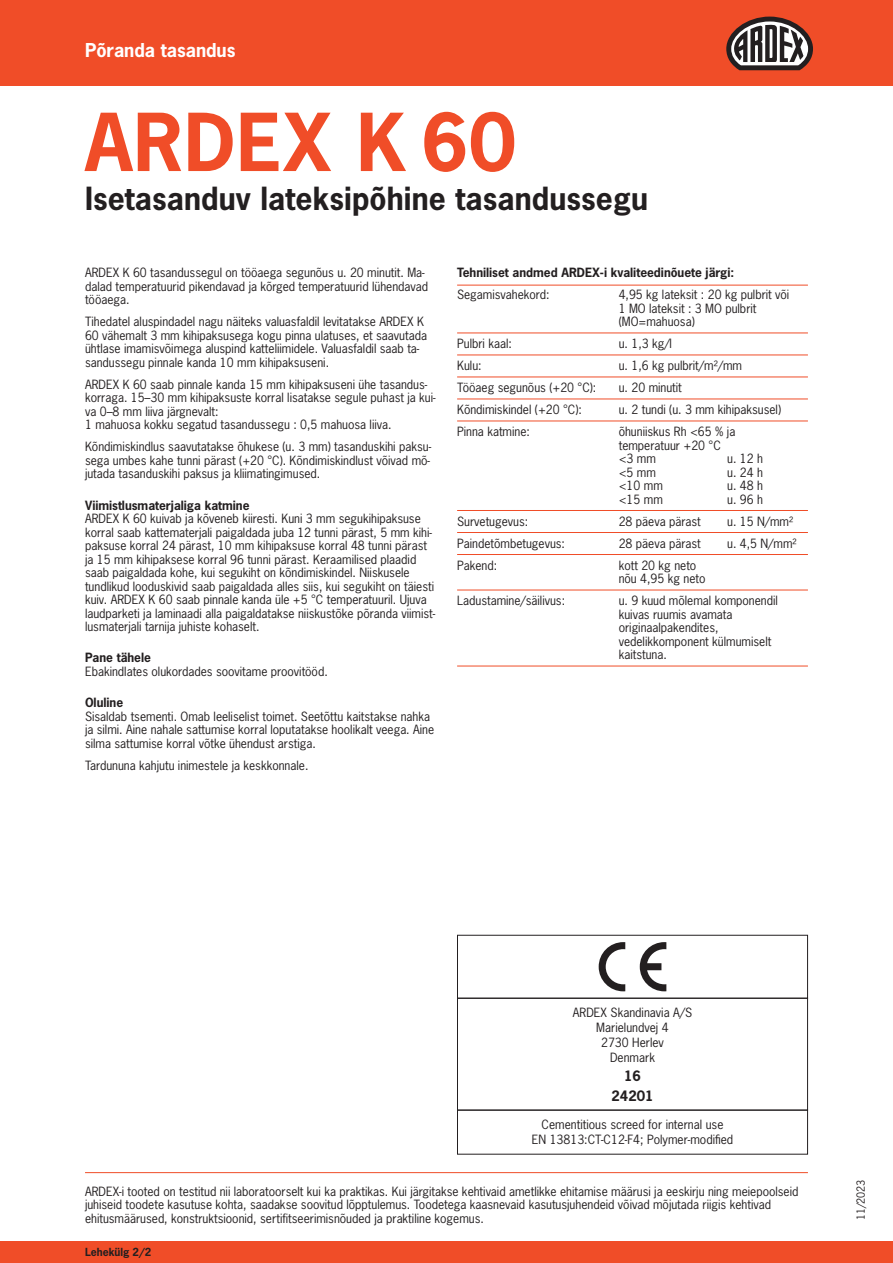
<style>
.page{position:relative;width:893px;height:1263px;background:#fff}
.page>*{position:absolute;margin:0;border:0;box-sizing:border-box;transform-origin:0 0}
.t1{font:700 75px "News Gothic Std";letter-spacing:.015em;color:#f04d28}
.t2{font:700 30px "News Gothic Std";letter-spacing:.005em;color:#231f20}
.t3{font:700 18px "News Gothic Std";color:#fff}
.t4{font:700 13.5px/19.2px "News Gothic Std";color:#231f20;text-align:center}
.t5{font:12px/13.5px "News Gothic Std";color:#231f20}
.t6{font:700 12px "News Gothic Std";color:#231f20}
.t7{font:700 10.5px "News Gothic Std";color:#231f20}
.t8{font:10.5px "News Gothic Std";color:#231f20}
</style>
<div class="page">
<hr style="left:85px;top:1172px;width:723px;height:1px;background:#f04d28">
<div style="left:0;top:1242px;width:893px;height:21px;background:#f04d28"></div>
<div style="left:0;top:0;width:893px;height:85px;background:#f04d28"></div>
<div style="left:457px;top:935px;width:351px;height:63px;border:1px solid #231f20"></div>
<div style="left:457px;top:998px;width:351px;height:112px;border:1px solid #231f20"></div>
<div style="left:457px;top:1110px;width:351px;height:44px;border:1px solid #231f20"></div>
<svg style="left:599px;top:942px;width:26px;height:49px"></svg>
<svg style="left:640px;top:942px;width:26px;height:49px"></svg>
<hr style="left:457px;top:285px;width:351px;height:1px;background:#f04d28">
<hr style="left:457px;top:333px;width:351px;height:1px;background:#f04d28">
<hr style="left:457px;top:355px;width:351px;height:1px;background:#f04d28">
<hr style="left:457px;top:377px;width:351px;height:1px;background:#f04d28">
<hr style="left:457px;top:399px;width:351px;height:1px;background:#f04d28">
<hr style="left:457px;top:421px;width:351px;height:1px;background:#f04d28">
<hr style="left:457px;top:510px;width:351px;height:1px;background:#f04d28">
<hr style="left:457px;top:532px;width:351px;height:1px;background:#f04d28">
<hr style="left:457px;top:554px;width:351px;height:1px;background:#f04d28">
<hr style="left:457px;top:590px;width:351px;height:1px;background:#f04d28">
<hr style="left:457px;top:666px;width:351px;height:1px;background:#f04d28">
<svg style="left:726px;top:17px;width:87px;height:53px"></svg>
<h3 class="t3" style="left:85px;top:38px;width:152px">Põranda tasandus</h3>
<h1 class="t1" style="left:85px;top:93px;width:432px">ARDEX K 60</h1>
<h2 class="t2" style="left:85px;top:179px;width:564px">Isetasanduv lateksipõhine tasandussegu</h2>
<p class="t5" style="left:85px;top:266px;width:345px">ARDEX K 60 tasandussegul on tööaega segunõus u. 20 minutit. Ma&shy;dalad temperatuurid pikendavad ja kõrged temperatuurid lühendavad tööaega.</p>
<p class="t5" style="left:85px;top:315px;width:343px">Tihedatel aluspindadel nagu näiteks valuasfaldil levitatakse ARDEX K 60 vähemalt 3 mm kihipaksusega kogu pinna ulatuses, et saavutada ühtlase imamisvõimega aluspind katteliimidele. Valuasfaldil saab ta&shy;sandussegu pinnale kanda 10 mm kihipaksuseni.</p>
<p class="t5" style="left:85px;top:377px;width:352px">ARDEX K 60 saab pinnale kanda 15 mm kihipaksuseni ühe tasandus&shy;korraga. 15–30 mm kihipaksuste korral lisatakse segule puhast ja kui&shy;va 0–8 mm liiva järgnevalt:<br>1 mahuosa kokku segatud tasandussegu : 0,5 mahuosa liiva.</p>
<p class="t5" style="left:85px;top:440px;width:348px;text-align:justify">Kõndimiskindlus saavutatakse õhukese (u. 3 mm) tasanduskihi paksu&shy;sega umbes kahe tunni pärast (+20 °C). Kõndimiskindlust võivad mõ&shy;jutada tasanduskihi paksus ja kliimatingimused.</p>
<p class="t6" style="left:85px;top:497px;width:166px">Viimistlusmaterjaliga katmine</p>
<p class="t5" style="left:85px;top:512px;width:352px">ARDEX K 60 kuivab ja kõveneb kiiresti. Kuni 3 mm segukihipaksuse korral saab kattematerjali paigaldada juba 12 tunni pärast, 5 mm kihi&shy;paksuse korral 24 pärast, 10 mm kihipaksuse korral 48 tunni pärast ja 15 mm kihipaksese korral 96 tunni pärast. Keraamilised plaadid saab paigaldada kohe, kui segukiht on kõndimiskindel. Niiskusele tundlikud looduskivid saab paigaldada alles siis, kui segukiht on täiesti kuiv. ARDEX K 60 saab pinnale kanda üle +5 °C temperatuuril. Ujuva laudparketi ja laminaadi alla paigaldatakse niiskustõke põranda viimist&shy;lusmaterjali tarnija juhiste kohaselt.</p>
<p class="t6" style="left:85px;top:650px;width:67px">Pane tähele</p>
<p class="t5" style="left:85px;top:664px;width:244px">Ebakindlates olukordades soovitame proovitööd.</p>
<p class="t6" style="left:85px;top:694px;width:40px">Oluline</p>
<p class="t5" style="left:85px;top:709px;width:351px">Sisaldab tsementi. Omab leeliselist toimet. Seetõttu kaitstakse nahka ja silmi. Aine nahale sattumise korral loputatakse hoolikalt veega. Aine silma sattumise korral võtke ühendust arstiga.</p>
<p class="t5" style="left:85px;top:758px;width:225px">Tardununa kahjutu inimestele ja keskkonnale.</p>
<p class="t6" style="left:457px;top:265px;width:278px">Tehniliset andmed ARDEX-i kvaliteedinõuete järgi:</p>
<p class="t5" style="left:457px;top:288px;width:94px">Segamisvahekord:</p>
<p class="t5" style="left:619px;top:288px;width:172px">4,95 kg lateksit : 20 kg pulbrit või<br>1 MO lateksit : 3 MO pulbrit (MO=mahuosa)</p>
<p class="t5" style="left:457px;top:337px;width:56px">Pulbri kaal:</p>
<p class="t5" style="left:619px;top:337px;width:55px">u. 1,3 kg/l</p>
<p class="t5" style="left:457px;top:359px;width:26px">Kulu:</p>
<p class="t5" style="left:619px;top:359px;width:125px">u. 1,6 kg pulbrit/m²/mm</p>
<p class="t5" style="left:457px;top:381px;width:141px">Tööaeg segunõus (+20 °C):</p>
<p class="t5" style="left:619px;top:381px;width:65px">u. 20 minutit</p>
<p class="t5" style="left:457px;top:403px;width:126px">Kõndimiskindel (+20 °C):</p>
<p class="t5" style="left:619px;top:403px;width:164px">u. 2 tundi (u. 3 mm kihipaksusel)</p>
<p class="t5" style="left:457px;top:425px;width:74px">Pinna katmine:</p>
<p class="t5" style="left:619px;top:425px;width:118px">õhuniiskus Rh &lt;65 % ja temperatuur +20 °C &lt;3 mm</p>
<p class="t5" style="left:727px;top:452px;width:37px">u. 12 h</p>
<p class="t5" style="left:619px;top:465px;width:39px">&lt;5 mm</p>
<p class="t5" style="left:727px;top:465px;width:37px">u. 24 h</p>
<p class="t5" style="left:619px;top:479px;width:46px">&lt;10 mm</p>
<p class="t5" style="left:727px;top:479px;width:37px">u. 48 h</p>
<p class="t5" style="left:619px;top:492px;width:46px">&lt;15 mm</p>
<p class="t5" style="left:727px;top:492px;width:37px">u. 96 h</p>
<p class="t5" style="left:457px;top:514px;width:73px">Survetugevus:</p>
<p class="t5" style="left:619px;top:514px;width:84px">28 päeva pärast</p>
<p class="t5" style="left:727px;top:514px;width:68px">u. 15 N/mm²</p>
<p class="t5" style="left:457px;top:536px;width:109px">Paindetõmbetugevus:</p>
<p class="t5" style="left:619px;top:536px;width:84px">28 päeva pärast</p>
<p class="t5" style="left:727px;top:536px;width:71px">u. 4,5 N/mm²</p>
<p class="t5" style="left:457px;top:558px;width:42px">Pakend:</p>
<p class="t5" style="left:619px;top:558px;width:88px">kott 20 kg neto nõu 4,95 kg neto</p>
<p class="t5" style="left:457px;top:594px;width:109px">Ladustamine/säilivus:</p>
<p class="t5" style="left:619px;top:594px;width:161px">u. 9 kuud mõlemal komponendil kuivas ruumis avamata originaalpakendites, vedelikkomponent külmumiselt kaitstuna.</p>
<p class="t5" style="left:573px;top:1005px;width:121px;line-height:15px;text-align:center">ARDEX Skandinavia A/S<br>Marielundvej 4<br>2730 Herlev<br>Denmark</p>
<p class="t4" style="left:611px;top:1066px;width:43px">16<br>24201</p>
<p class="t5" style="left:532px;top:1117px;width:203px;line-height:15px;text-align:center">Cementitious screed for internal use<br>EN 13813:CT-C12-F4; Polymer-modified</p>
<p class="t5" style="left:85px;top:1184px;width:715px">ARDEX-i tooted on testitud nii laboratoorselt kui ka praktikas. Kui järgitakse kehtivaid ametlikke ehitamise määrusi ja eeskirju ning meiepoolseid juhiseid toodete kasutuse kohta, saadakse soovitud lõpptulemus. Toodetega kaasnevaid kasutusjuhendeid võivad mõjutada riigis kehtivad ehitusmäärused, konstruktsioonid, sertifitseerimisnõuded ja praktiline kogemus.</p>
<p class="t8" style="left:854px;top:1220px;width:42px;rotate:-90deg">11/2023</p>
<p class="t7" style="left:85px;top:1245px;width:68px">Lehekülg 2/2</p>
</div>
